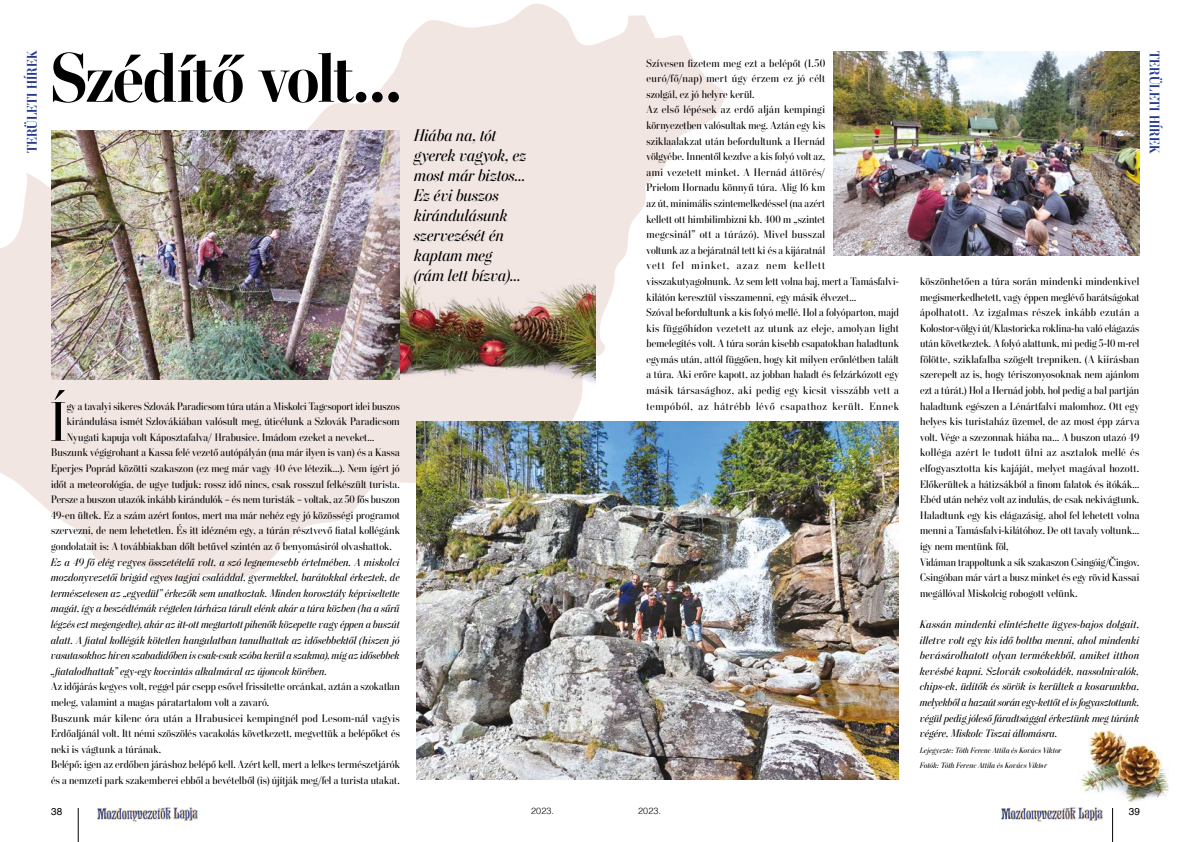
<style>
.page{position:relative;width:1191px;height:842px;background:#fff}
.page>*{position:absolute;margin:0;border:0;box-sizing:border-box;transform-origin:0 0}
.t1{font:700 70px "Stilson Display M";letter-spacing:-.015em;color:#000}
.t2{font:56px "Stilson Display M";color:#000}
.t3{font:italic 17px/20px "Stilson Display M";letter-spacing:.01em;color:#000}
.t4{font:700 14px "Stilson Display M";letter-spacing:.005em;color:#22398e}
.t5{font:11px/15.6px "Stilson Display M";letter-spacing:.015em;color:#000}
.t6{font:italic 11px/15.6px "Stilson Display M";letter-spacing:.015em;color:#000;text-align:justify}
.t7{font:10px "Helvetica";color:#000}
.t8{font:300 9px "Helvetica";letter-spacing:.02em;color:#000}
.t9{font:italic 8px/15.6px "Stilson Display M";letter-spacing:.02em;color:#000}
.s1{font-family:"Times"}
</style>
<div class="page">
<hr style="left:1112px;top:808px;width:1px;height:34px;background:#000">
<hr style="left:78px;top:808px;width:1px;height:34px;background:#000">
<img style="left:1001px;top:808px;width:102px;height:14px">
<img style="left:97px;top:807px;width:101px;height:15px">
<svg style="left:0;top:3px;width:725px;height:579px;fill:#f2e6e3"></svg>
<img style="left:359px;top:227px;width:236px;height:161px">
<img style="left:417px;top:421px;width:482px;height:359px">
<img style="left:51px;top:130px;width:349px;height:250px">
<img style="left:833px;top:51px;width:306px;height:204px">
<img style="left:1042px;top:727px;width:127px;height:88px">
<p class="t4" style="left:24px;top:153px;width:104px;rotate:-90deg">TERÜLETI HÍREK</p>
<h1 class="t1" style="left:51px;top:37px;width:352px">Szédítő volt…</h1>
<h3 class="t3" style="left:414px;top:126px;width:114px">Hiába na, tót gyerek vagyok, ez most már biztos…<br>Ez évi buszos kirándulásunk szervezését én kaptam meg<br>(rám lett bízva)…</h3>
<h2 class="t2" style="left:50px;top:389px;width:18px">Í</h2>
<p class="t5" style="left:67px;top:398px;width:334px">gy a tavalyi sikeres Szlovák Paradicsom túra után a Miskolci Tagcsoport idei buszos</p>
<p class="t5" style="left:67px;top:414px;width:334px">kirándulása ismét Szlovákiában valósult meg, úticélunk a Szlovák Paradicsom</p>
<p class="t5" style="left:67px;top:429px;width:309px">Nyugati kapuja volt Káposztafalva/ Hrabusice. Imádom ezeket a neveket…</p>
<p class="t5" style="left:51px;top:445px;width:350px">Buszunk végigrohant a Kassa felé vezető autópályán (ma már ilyen is van) és a Kassa</p>
<p class="t5" style="left:51px;top:461px;width:350px">Eperjes Poprád közötti szakaszon (ez meg már vagy 40 éve létezik…). Nem ígért jó</p>
<p class="t5" style="left:51px;top:476px;width:350px">időt a meteorológia, de ugye tudjuk: rossz idő nincs, csak rosszul felkészült turista.</p>
<p class="t5" style="left:51px;top:492px;width:350px">Persze a buszon utazók inkább kirándulók – és nem turisták – voltak, az 50 fős buszon</p>
<p class="t5" style="left:51px;top:507px;width:350px">49-en ültek. Ez a szám azért fontos, mert ma már nehéz egy jó közösségi programot</p>
<p class="t5" style="left:51px;top:523px;width:350px">szervezni, de nem lehetetlen. És itt idézném egy, a túrán résztvevő fiatal kollégánk</p>
<p class="t5" style="left:51px;top:538px;width:342px">gondolatait is: A továbbiakban dőlt betűvel szintén az ő benyomásiról olvashattok.</p>
<p class="t6" style="left:51px;top:554px;width:350px">Ez a 49 fő elég vegyes összetételű volt, a szó legnemesebb értelmében. A miskolci mozdonyvezetői brigád egyes tagjai családdal, gyermekkel, barátokkal érkeztek, de természetesen az „egyedül” érkezők sem unatkoztak. Minden korosztály képviseltette magát, így a beszédtémák végtelen tárháza tárult elénk akár a túra közben (ha a sűrű légzés ezt megengedte), akár az itt-ott megtartott pihenők közepette vagy éppen a buszút alatt. A fiatal kollégák kötetlen hangulatban tanulhattak az idősebbektől (hiszen jó vasutasokhoz híven szabadidőben is csak-csak szóba kerül a szakma), míg az idősebbek „fiatalodhattak” egy-egy koccintás alkalmával az újoncok körében.</p>
<p class="t5" style="left:51px;top:679px;width:350px">Az időjárás kegyes volt, reggel pár csepp esővel frissítette orcánkat, aztán a szokatlan meleg, valamint a magas páratartalom volt a zavaró.<br>Buszunk már kilenc óra után a Hrabusicei kempingnél pod Lesom-nál vagyis Erdőaljánál volt. Itt némi szöszölés vacakolás következett, megvettük a belépőket és neki is vágtunk a túrának.<br>Belépő: igen az erdőben járáshoz belépő kell. Azért kell, mert a lelkes természetjárók és a nemzeti park szakemberei ebből a bevételből (is) újítják meg/fel a turista utakat.</p>
<p class="t5" style="left:646px;top:55px;width:254px">Szívesen fizetem meg ezt a belépőt (1.50<br>euró/fő/nap) mert úgy érzem ez jó célt<br>szolgál, ez jó helyre kerül.<br>Az első lépések az erdő alján kempingi<br>környezetben valósultak meg. Aztán egy kis<br>sziklaalakzat után befordultunk a Hernád<br>völgyébe. Innentől kezdve a kis folyó volt az,<br>ami vezetett minket. A Hernád áttörés/<br>Prielom Hornadu könnyű túra. Alig 16 km<br>az út, minimális szintemelkedéssel (na azért<br>kellett ott himbilimbizni kb. 400 m „szintet<br>megcsinál” ott a túrázó). Mivel busszal<br>voltunk az a bejáratnál tett ki és a kijáratnál<br>vett fel minket, azaz nem kellett visszakutyagolnunk. Az sem lett volna baj, mert a Tamásfalvi&shy;kilátón keresztül visszamenni, egy másik élvezet…<br>Szóval befordultunk a kis folyó mellé. Hol a folyóparton, majd kis függőhídon vezetett az utunk az eleje, amolyan light bemelegítés volt. A túra során kisebb csapatokban haladtunk egymás után, attól függően, hogy kit milyen erőnlétben talált a túra. Aki erőre kapott, az jobban haladt és felzárkózott egy másik társasághoz, aki pedig egy kicsit visszább vett a tempóból, az hátrébb lévő csapathoz került. Ennek</p>
<p class="t5" style="left:920px;top:273px;width:221px">köszönhetően a túra során mindenki mindenkivel megismerkedhetett, vagy éppen meglévő barátságokat ápolhatott. Az izgalmas részek inkább ezután a Kolostor-völgyi út/Klastoricka roklina-ba való elágazás után következtek. A folyó alattunk, mi pedig 5-10 m-rel fölötte, sziklafalba szögelt trepniken. (A kiírásban szerepelt az is, hogy tériszonyosoknak nem ajánlom ezt a túrát.) Hol a Hernád jobb, hol pedig a bal partján haladtunk egészen a Lénártfalvi malomhoz. Ott egy helyes kis turistaház üzemel, de az most épp zárva volt. Vége a szezonnak hiába na… A buszon utazó 49 kolléga azért le tudott ülni az asztalok mellé és elfogyasztotta kis kajáját, melyet magával hozott.<br>Előkerültek a hátizsákból a finom falatok és itókák… Ebéd után nehéz volt az indulás, de csak nekivágtunk.<br>Haladtunk egy kis elágazásig, ahol fel lehetett volna menni a Tamásfalvi-kilátóhoz. De ott tavaly voltunk… így nem mentünk föl,<br>Vidáman trappoltunk a sík szakaszon Csingóig/<span class="s1">Č</span>ingov.<br>Csingóban már várt a busz minket és egy rövid Kassai megállóval Miskolcig robogott velünk.</p>
<p class="t6" style="left:920px;top:616px;width:221px">Kassán mindenki elintézhette ügyes-bajos dolgait, illetve volt egy kis idő boltba menni, ahol mindenki bevásárolhatott olyan termékekből, amiket itthon kevésbé kapni. Szlovák csokoládék, nassolnivalók, chips-ek, üdítők és sörök is kerültek a kosarunkba, melyekből a hazaút során egy-kettőt el is fogyasztottunk, végül pedig jóleső fáradtsággal érkeztünk meg túránk végére, Miskolc Tiszai állomásra.</p>
<p class="t9" style="left:920px;top:742px;width:143px">Lejegyezte: Tóth Ferenc Attila és Kovács Viktor<br>Fotók: Tóth Ferenc Attila és Kovács Viktor</p>
<p class="t7" style="left:51px;top:804px;width:13px">38</p>
<p class="t8" style="left:531px;top:803px;width:25px">2023.</p>
<p class="t8" style="left:638px;top:803px;width:25px">2023.</p>
<p class="t7" style="left:1128px;top:804px;width:13px">39</p>
<p class="t4" style="left:1162px;top:51px;width:104px;rotate:90deg">TERÜLETI HÍREK</p>
</div>
